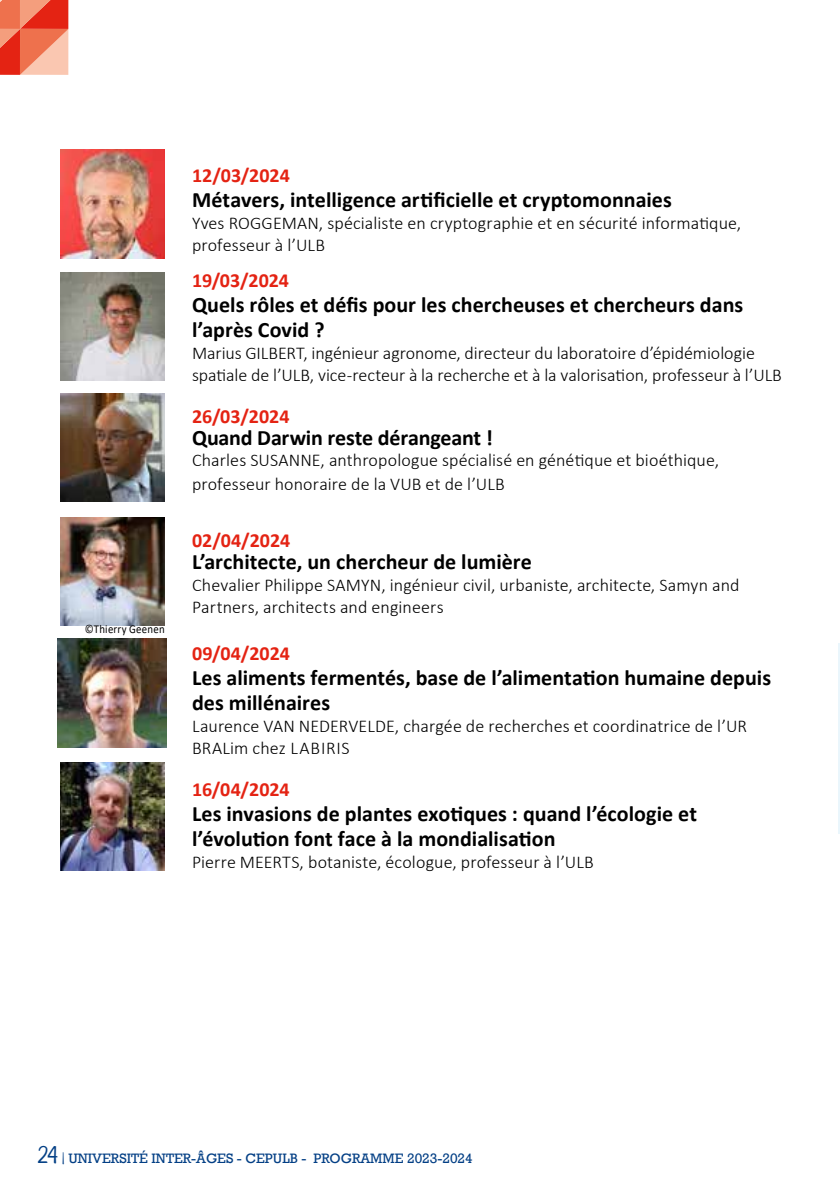
<style>
.page{position:relative;width:840px;height:1191px;background:#fff}
.page>*{position:absolute;margin:0;border:0;box-sizing:border-box;transform-origin:0 0}
.t1{font:700 22px/25px "Calibri";color:#000}
.t2{font:700 20px "Calibri";color:#e42313}
.t3{font:300 18px/22px "Calibri";letter-spacing:.005em;color:#000}
.t4{font:14px "Rockwell";color:#033f85}
.t5{font:12px "Calibri";letter-spacing:.02em;color:#000;scale:.9 1}
.s1{font-family:"Neucha";font-size:24px}
.s2{font-family:"Neucha"}
</style>
<div class="page">
<svg style="left:0;top:0;width:69px;height:75px;background:#ee7158"></svg>
<img style="left:60px;top:272px;width:104px;height:109px">
<img style="left:60px;top:394px;width:104px;height:107px">
<img style="left:60px;top:517px;width:104px;height:109px">
<img style="left:60px;top:762px;width:104px;height:108px">
<img style="left:58px;top:639px;width:109px;height:108px">
<hr style="left:838px;top:643px;width:1px;height:190px;background:#eaf6fc">
<img style="left:60px;top:149px;width:104px;height:109px">
<p class="t5" style="left:85px;top:621px;width:90px">©Thierry Geenen</p>
<p class="t2" style="left:192px;top:161px;width:99px">12/03/2024</p>
<p class="t1" style="left:192px;top:187px;width:481px">Métavers, intelligence artificielle et cryptomonnaies</p>
<p class="t3" style="left:192px;top:212px;width:550px">Yves ROGGEMAN, spécialiste en cryptographie et en sécurité informatique, professeur à l’ULB</p>
<p class="t2" style="left:192px;top:266px;width:98px">19/03/2024</p>
<p class="t1" style="left:192px;top:292px;width:552px">Quels rôles et défis pour les chercheuses et chercheurs dans l’après Covid ?</p>
<p class="t3" style="left:192px;top:342px;width:591px">Marius GILBERT, ingénieur agronome, directeur du laboratoire d’épidémiologie spatiale de l’ULB, vice-recteur à la recherche et à la valorisation, professeur à l’ULB</p>
<p class="t2" style="left:192px;top:402px;width:99px">26/03/2024</p>
<p class="t1" style="left:192px;top:425px;width:302px">Quand Darwin reste dérangeant !</p>
<p class="t3" style="left:192px;top:448px;width:528px;line-height:24px">Charles SUSANNE, anthropologue spécialisé en génétique et bioéthique, professeur honoraire de la VUB et de l’ULB</p>
<p class="t2" style="left:192px;top:526px;width:100px">02/04/2024</p>
<p class="t1" style="left:192px;top:548px;width:341px">L’architecte, un chercheur de lumière</p>
<p class="t3" style="left:192px;top:573px;width:548px">Chevalier Philippe SAMYN, ingénieur civil, urbaniste, architecte, Samyn and<br>Partners, architects and engineers</p>
<p class="t2" style="left:192px;top:639px;width:99px">09/04/2024</p>
<p class="t1" style="left:192px;top:665px;width:580px">Les aliments fermentés, base de l’alimentation humaine depuis des millénaires</p>
<p class="t3" style="left:192px;top:715px;width:556px">Laurence VAN NEDERVELDE, chargée de recherches et coordinatrice de l’UR<br>BRALim chez LABIRIS</p>
<p class="t2" style="left:192px;top:775px;width:99px">16/04/2024</p>
<p class="t1" style="left:192px;top:801px;width:506px">Les invasions de plantes exotiques : quand l’écologie et l’évolution font face à la mondialisation</p>
<p class="t3" style="left:192px;top:850px;width:403px">Pierre MEERTS, botaniste, écologue, professeur à l’ULB</p>
<p class="t4" style="left:38px;top:1149px;width:436px"><span class="s1">24</span> <span class="s2">|</span> UNIVERSITÉ INTER-ÂGES - CEPULB - PROGRAMME 2023-2024</p>
</div>
